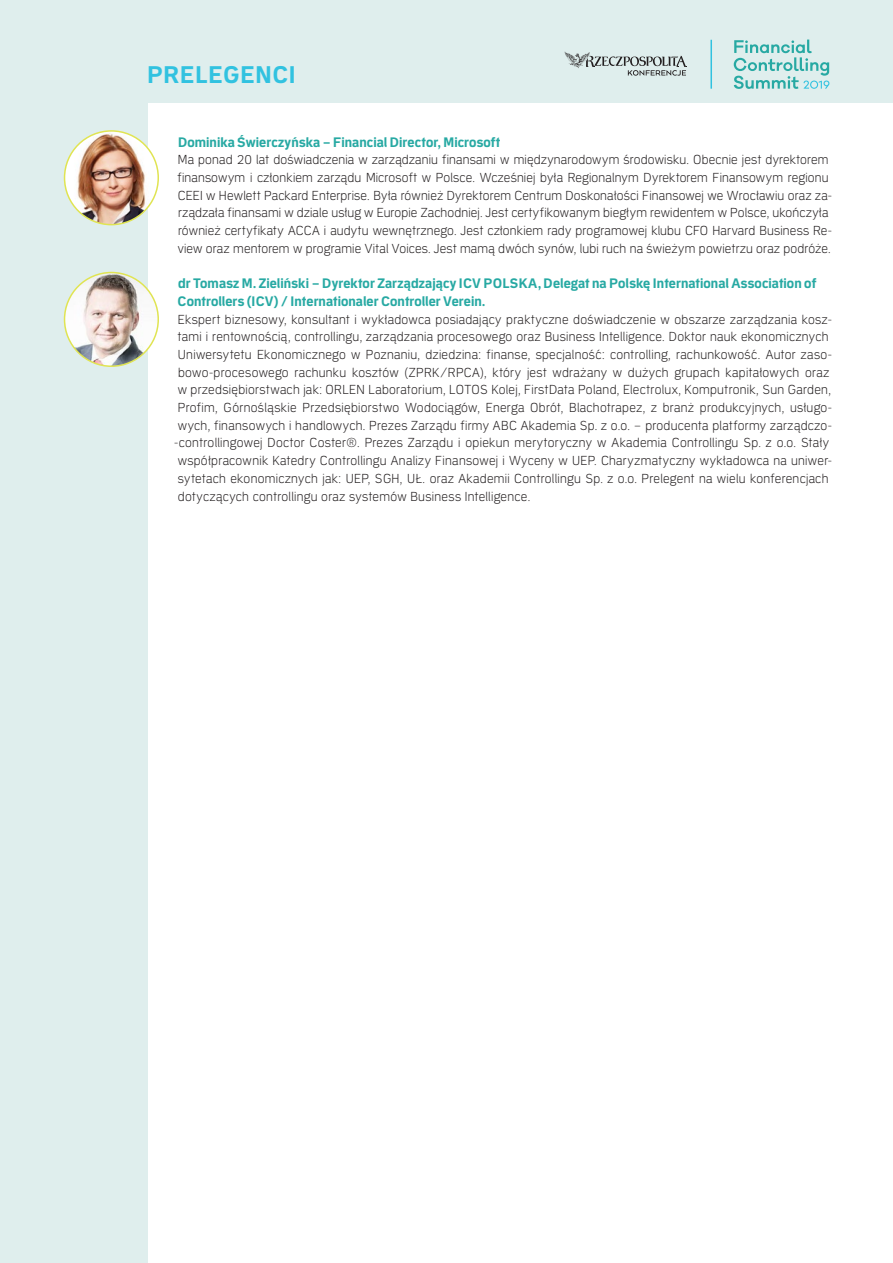
<style>
.page{position:relative;width:893px;height:1263px;background:#fff}
.page>*{position:absolute;margin:0;border:0;box-sizing:border-box;transform-origin:0 0}
.t1{font:700 25.5px "Erepublic Sans";letter-spacing:.03em;color:#31c2e0}
.nazwisko{font:700 14.55px/17.7px "Erepublic Sans";letter-spacing:.005em;color:#27a9a3}
.notka{font:300 13.8px/17.7px "Erepublic Sans";letter-spacing:.02em;color:#231f20}
</style>
<div class="page">
<div style="left:0;top:105px;width:493px;height:1158px;background:#dfeeed"></div>
<div style="left:0;top:0;width:893px;height:129px;background:#dfeeed"></div>
<div style="left:148px;top:103px;width:745px;height:1160px;background:#fff"></div>
<svg style="left:734px;top:40px;width:95px;height:49px"></svg>
<svg style="left:565px;top:52px;width:122px;height:24px"></svg>
<hr style="left:710px;top:40px;width:2px;height:49px;background:#31c2e0">
<img style="left:65px;top:131px;width:93px;height:94px;border-radius:47px">
<div style="left:64px;top:130px;width:95px;height:95px;border:2px solid #e0e452;border-radius:50%"></div>
<img style="left:65px;top:272px;width:93px;height:94px;border-radius:47px">
<div style="left:64px;top:272px;width:95px;height:95px;border:2px solid #e0e452;border-radius:50%"></div>
<p class="t1" style="left:147px;top:60px;width:150px">PRELEGENCI</p>
<p class="nazwisko" style="left:178px;top:133px;width:324px">Dominika Świerczyńska – Financial Director, Microsoft</p>
<p class="notka" style="left:177px;top:150px;width:656px">Ma ponad 20 lat doświadczenia w zarządzaniu finansami w międzynarodowym środowisku. Obecnie jest dyrektorem finansowym i członkiem zarządu Microsoft w Polsce. Wcześniej była Regionalnym Dyrektorem Finansowym regionu CEEI w Hewlett Packard Enterprise. Była również Dyrektorem Centrum Doskonałości Finansowej we Wrocławiu oraz za&shy;rządzała finansami w dziale usług w Europie Zachodniej. Jest certyfikowanym biegłym rewidentem w Polsce, ukończyła również certyfikaty ACCA i audytu wewnętrznego. Jest członkiem rady programowej klubu CFO Harvard Business Re&shy;view oraz mentorem w programie Vital Voices. Jest mamą dwóch synów, lubi ruch na świeżym powietrzu oraz podróże.</p>
<p class="nazwisko" style="left:178px;top:274px;width:640px">dr Tomasz M. Zieliński – Dyrektor Zarządzający ICV POLSKA, Delegat na Polskę International Association of<br>Controllers (ICV) / Internationaler Controller Verein.</p>
<p class="notka" style="left:174px;top:310px;width:659px">Ekspert biznesowy, konsultant i wykładowca posiadający praktyczne doświadczenie w obszarze zarządzania kosz&shy;tami i rentownością, controllingu, zarządzania procesowego oraz Business Intelligence. Doktor nauk ekonomicznych Uniwersytetu Ekonomicznego w Poznaniu, dziedzina: finanse, specjalność: controlling, rachunkowość. Autor zaso&shy;bowo-procesowego rachunku kosztów (ZPRK/RPCA), który jest wdrażany w dużych grupach kapitałowych oraz w przedsiębiorstwach jak: ORLEN Laboratorium, LOTOS Kolej, FirstData Poland, Electrolux, Komputronik, Sun Garden, Profim, Górnośląskie Przedsiębiorstwo Wodociągów, Energa Obrót, Blachotrapez, z branż produkcyjnych, usługo&shy;wych, finansowych i handlowych. Prezes Zarządu firmy ABC Akademia Sp. z o.o. – producenta platformy zarządczo--controllingowej Doctor Coster®. Prezes Zarządu i opiekun merytoryczny w Akademia Controllingu Sp. z o.o. Stały współpracownik Katedry Controllingu Analizy Finansowej i Wyceny w UEP. Charyzmatyczny wykładowca na uniwer&shy;sytetach ekonomicznych jak: UEP, SGH, UŁ. oraz Akademii Controllingu Sp. z o.o. Prelegent na wielu konferencjach dotyczących controllingu oraz systemów Business Intelligence.</p>
</div>
